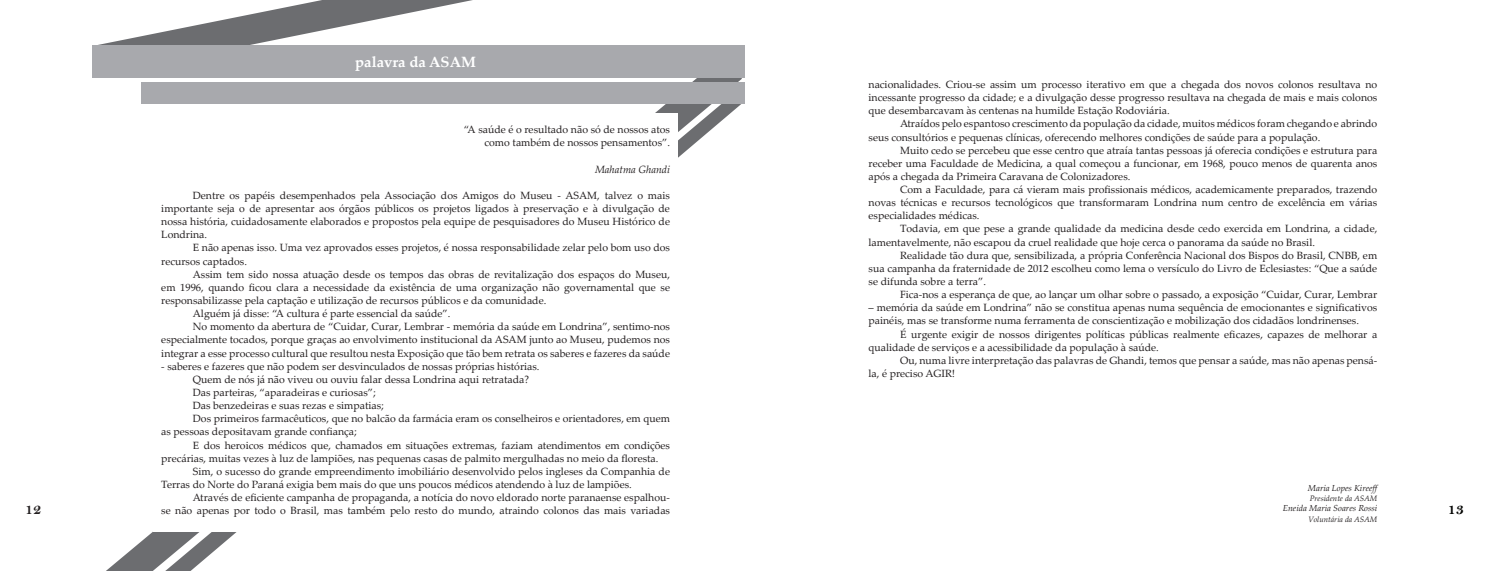
<style>
.page{position:relative;width:1489px;height:571px;background:#fff}
.page>*{position:absolute;margin:0;border:0;box-sizing:border-box;transform-origin:0 0}
.t1{font:15.75px "Bell MT Bold";color:#231f20}
.t2{font:15.75px "Bell MT Bold";color:#040503}
.t3{font:700 14.88px "Palatino Linotype";color:#fff}
.t4{font:10.5px/13.1px "Palatino Linotype";color:#231f20}
.t5{font:italic 10.5px "Palatino Linotype";color:#231f20}
.t6{font:italic 8.75px "Palatino Linotype";color:#231f20}
.t7{font:italic 7.88px "Palatino Linotype";color:#231f20}
</style>
<div class="page">
<svg style="left:107px;top:78px;width:634px;height:492px"></svg>
<svg style="left:165px;top:103px;width:578px;height:467px"></svg>
<svg style="left:98px;top:0;width:375px;height:45px"></svg>
<div style="left:92px;top:45px;width:652px;height:33px;background:#a8a9ad"></div>
<div style="left:141px;top:82px;width:603px;height:21px;background:#a8a9ad"></div>
<div style="left:153px;top:113px;width:525px;height:418px;background:#fff"></div>
<h2 class="t3" style="left:355px;top:51px;width:122px">palavra da ASAM</h2>
<p class="t4" style="left:868px;top:77px;width:510px;text-align:justify">nacionalidades. Criou-se assim um processo iterativo em que a chegada dos novos colonos resultava no incessante progresso da cidade; e a divulgação desse progresso resultava na chegada de mais e mais colonos que desembarcavam às centenas na humilde Estação Rodoviária.</p>
<p class="t4" style="left:868px;top:117px;width:510px;text-indent:32px">Atraídos pelo espantoso crescimento da população da cidade, muitos médicos foram chegando e abrindo seus consultórios e pequenas clínicas, oferecendo melhores condições de saúde para a população.</p>
<p class="t4" style="left:868px;top:143px;width:510px;text-align:justify;text-indent:32px">Muito cedo se percebeu que esse centro que atraía tantas pessoas já oferecia condições e estrutura para receber uma Faculdade de Medicina, a qual começou a funcionar, em 1968, pouco menos de quarenta anos após a chegada da Primeira Caravana de Colonizadores.</p>
<p class="t4" style="left:868px;top:182px;width:510px;text-align:justify;text-indent:32px">Com a Faculdade, para cá vieram mais profissionais médicos, academicamente preparados, trazendo novas técnicas e recursos tecnológicos que transformaram Londrina num centro de excelência em várias especialidades médicas.</p>
<p class="t4" style="left:868px;top:222px;width:510px;text-indent:32px">Todavia, em que pese a grande qualidade da medicina desde cedo exercida em Londrina, a cidade, lamentavelmente, não escapou da cruel realidade que hoje cerca o panorama da saúde no Brasil.</p>
<p class="t4" style="left:868px;top:248px;width:510px;text-align:justify;text-indent:32px">Realidade tão dura que, sensibilizada, a própria Conferência Nacional dos Bispos do Brasil, CNBB, em sua campanha da fraternidade de 2012 escolheu como lema o versículo do Livro de Eclesiastes: “Que a saúde se difunda sobre a terra”.</p>
<p class="t4" style="left:900px;top:287px;width:478px">Fica-nos a esperança de que, ao lançar um olhar sobre o passado, a exposição “Cuidar, Curar, Lembrar</p>
<p class="t4" style="left:868px;top:300px;width:510px">– memória da saúde em Londrina” não se constitua apenas numa sequência de emocionantes e significativos painéis, mas se transforme numa ferramenta de conscientização e mobilização dos cidadãos londrinenses.</p>
<p class="t4" style="left:868px;top:327px;width:510px;text-indent:32px">É urgente exigir de nossos dirigentes políticas públicas realmente eficazes, capazes de melhorar a qualidade de serviços e a acessibilidade da população à saúde.</p>
<p class="t4" style="left:868px;top:353px;width:510px;text-indent:32px">Ou, numa livre interpretação das palavras de Ghandi, temos que pensar a saúde, mas não apenas pensá&shy;la, é preciso AGIR!</p>
<p class="t4" style="left:464px;top:123px;width:208px;text-align:right">“A saúde é o resultado não só de nossos atos como também de nossos pensamentos”.</p>
<p class="t5" style="left:595px;top:161px;width:76px">Mahatma Ghandi</p>
<p class="t4" style="left:161px;top:188px;width:510px;text-align:justify;text-indent:32px">Dentre os papéis desempenhados pela Associação dos Amigos do Museu - ASAM, talvez o mais importante seja o de apresentar aos órgãos públicos os projetos ligados à preservação e à divulgação de nossa história, cuidadosamente elaborados e propostos pela equipe de pesquisadores do Museu Histórico de Londrina.</p>
<p class="t4" style="left:161px;top:241px;width:510px;text-indent:32px">E não apenas isso. Uma vez aprovados esses projetos, é nossa responsabilidade zelar pelo bom uso dos recursos captados.</p>
<p class="t4" style="left:193px;top:267px;width:478px">Assim tem sido nossa atuação desde os tempos das obras de revitalização dos espaços do Museu,</p>
<p class="t4" style="left:161px;top:280px;width:510px">em 1996, quando ficou clara a necessidade da existência de uma organização não governamental que se</p>
<p class="t4" style="left:161px;top:293px;width:386px">responsabilizasse pela captação e utilização de recursos públicos e da comunidade.</p>
<p class="t4" style="left:193px;top:306px;width:259px">Alguém já disse: “A cultura é parte essencial da saúde”.</p>
<p class="t4" style="left:193px;top:319px;width:478px">No momento da abertura de “Cuidar, Curar, Lembrar - memória da saúde em Londrina”, sentimo-nos</p>
<p class="t4" style="left:161px;top:333px;width:510px">especialmente tocados, porque graças ao envolvimento institucional da ASAM junto ao Museu, pudemos nos</p>
<p class="t4" style="left:161px;top:346px;width:510px">integrar a esse processo cultural que resultou nesta Exposição que tão bem retrata os saberes e fazeres da saúde</p>
<p class="t4" style="left:161px;top:359px;width:380px">- saberes e fazeres que não podem ser desvinculados de nossas próprias histórias.</p>
<p class="t4" style="left:193px;top:372px;width:338px">Quem de nós já não viveu ou ouviu falar dessa Londrina aqui retratada?</p>
<p class="t4" style="left:193px;top:385px;width:184px">Das parteiras, “aparadeiras e curiosas”;</p>
<p class="t4" style="left:193px;top:398px;width:192px">Das benzedeiras e suas rezas e simpatias;</p>
<p class="t4" style="left:193px;top:411px;width:478px">Dos primeiros farmacêuticos, que no balcão da farmácia eram os conselheiros e orientadores, em quem</p>
<p class="t4" style="left:161px;top:424px;width:197px">as pessoas depositavam grande confiança;</p>
<p class="t4" style="left:193px;top:438px;width:478px">E dos heroicos médicos que, chamados em situações extremas, faziam atendimentos em condições</p>
<p class="t4" style="left:161px;top:451px;width:498px">precárias, muitas vezes à luz de lampiões, nas pequenas casas de palmito mergulhadas no meio da floresta.</p>
<p class="t4" style="left:193px;top:464px;width:478px">Sim, o sucesso do grande empreendimento imobiliário desenvolvido pelos ingleses da Companhia de</p>
<p class="t4" style="left:161px;top:477px;width:472px">Terras do Norte do Paraná exigia bem mais do que uns poucos médicos atendendo à luz de lampiões.</p>
<p class="t4" style="left:193px;top:490px;width:478px">Através de eficiente campanha de propaganda, a notícia do novo eldorado norte paranaense espalhou-</p>
<p class="t4" style="left:161px;top:503px;width:510px">se não apenas por todo o Brasil, mas também pelo resto do mundo, atraindo colonos das mais variadas</p>
<p class="t6" style="left:1307px;top:482px;width:73px">Maria Lopes Kireeff</p>
<p class="t7" style="left:1309px;top:492px;width:69px">Presidente da ASAM</p>
<p class="t6" style="left:1282px;top:502px;width:96px">Eneida Maria Soares Rossi</p>
<p class="t7" style="left:1308px;top:513px;width:70px">Voluntária da ASAM</p>
<h1 class="t1" style="left:25px;top:500px;width:18px">12</h1>
<h1 class="t2" style="left:1447px;top:500px;width:18px">13</h1>
</div>
